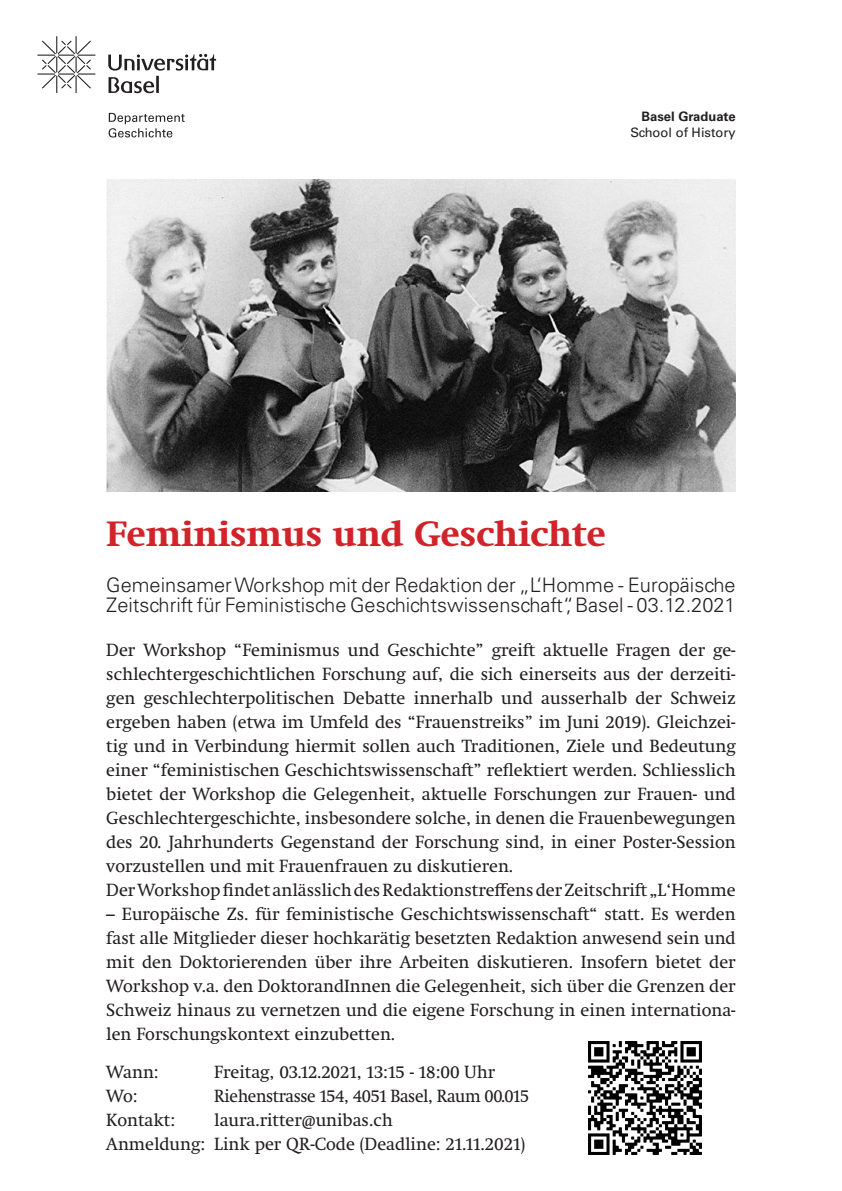
<style>
.page{position:relative;width:842px;height:1191px;background:#fff}
.page>*{position:absolute;margin:0;border:0;box-sizing:border-box;transform-origin:0 0}
.t1{font:700 36px "Swift Neue LT Pro";color:#d1232a}
.t2{font:300 20px/20px "Univers LT Std";color:#231f20}
.t3{font:18px/24px "Swift Neue LT Pro";color:#231f20;text-align:justify}
.t4{font:18px "Swift Neue LT Pro";letter-spacing:-.02em;color:#231f20;scale:.96 1}
.t5{font:13px/15.6px "Univers LT Std";color:#231f20;text-align:right}
.s1{font-weight:700}
</style>
<div class="page">
<svg style="left:109px;top:113px;width:76px;height:24px"></svg>
<svg style="left:108px;top:54px;width:108px;height:39px"></svg>
<svg style="left:37px;top:36px;width:58px;height:57px"></svg>
<img style="left:106px;top:179px;width:630px;height:313px">
<img style="left:588px;top:1041px;width:114px;height:114px">
<p class="t5" style="left:630px;top:109px;width:107px"><span class="s1">Basel Graduate<br></span>School of History</p>
<p class="t1" style="left:106px;top:513px;width:501px">Feminismus und Geschichte</p>
<p class="t2" style="left:106px;top:575px;width:631px">Gemeinsamer Workshop mit der Redaktion der „L‘Homme - Europäische<br>Zeitschrift für Feministische Geschichtswissenschaft“, Basel - 03.12.2021</p>
<p class="t3" style="left:106px;top:637px;width:631px">Der Workshop “Feminismus und Geschichte” greift aktuelle Fragen der ge&shy;schlechtergeschichtlichen Forschung auf, die sich einerseits aus der derzeiti&shy;gen geschlechterpolitischen Debatte innerhalb und ausserhalb der Schweiz ergeben haben (etwa im Umfeld des “Frauenstreiks” im Juni 2019). Gleichzei&shy;tig und in Verbindung hiermit sollen auch Traditionen, Ziele und Bedeutung einer “feministischen Geschichtswissenschaft” reflektiert werden. Schliesslich bietet der Workshop die Gelegenheit, aktuelle Forschungen zur Frauen- und Geschlechtergeschichte, insbesondere solche, in denen die Frauenbewegungen des 20. Jahrhunderts Gegenstand der Forschung sind, in einer Poster-Session vorzustellen und mit Frauenfrauen zu diskutieren.</p>
<p class="t3" style="left:106px;top:877px;width:631px">Der Workshop findet anlässlich des Redaktionstreffens der Zeitschrift „L‘Homme</p>
<p class="t3" style="left:106px;top:901px;width:631px">– Europäische Zs. für feministische Geschichtswissenschaft“ statt. Es werden fast alle Mitglieder dieser hochkarätig besetzten Redaktion anwesend sein und mit den Doktorierenden über ihre Arbeiten diskutieren. Insofern bietet der Workshop v.a. den DoktorandInnen die Gelegenheit, sich über die Grenzen der Schweiz hinaus zu vernetzen und die eigene Forschung in einen internationa&shy;len Forschungskontext einzubetten.</p>
<p class="t3" style="left:106px;top:1059px;width:54px">Wann:</p>
<p class="t3" style="left:214px;top:1059px;width:282px">Freitag, 03.12.2021, 13:15 - 18:00 Uhr</p>
<p class="t3" style="left:106px;top:1083px;width:33px">Wo:</p>
<p class="t4" style="left:214px;top:1085px;width:329px">Riehenstrasse 154, 4051 Basel, Raum 00.015</p>
<p class="t3" style="left:106px;top:1107px;width:70px">Kontakt:</p>
<p class="t3" style="left:214px;top:1107px;width:180px">laura.ritter@unibas.ch</p>
<p class="t3" style="left:106px;top:1131px;width:421px">Anmeldung: Link per QR-Code (Deadline: 21.11.2021)</p>
</div>
